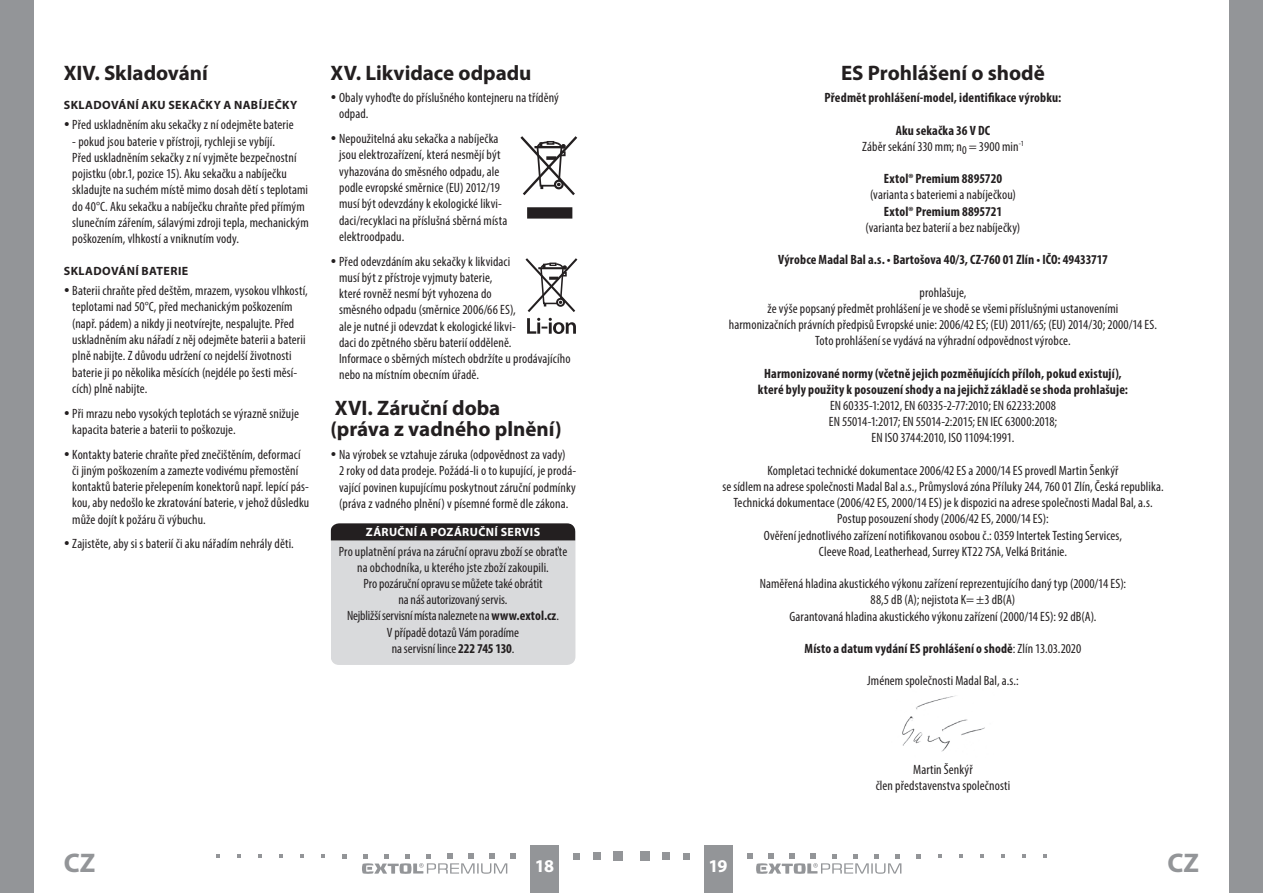
<style>
.page{position:relative;width:1263px;height:893px;background:#fff}
.page>*{position:absolute;margin:0;border:0;box-sizing:border-box;transform-origin:0 0}
.t1{font:700 27px "Myriad Pro";color:#939598}
.oddíl{font:700 21px/21px "Myriad Pro";letter-spacing:-.005em;color:#231f20}
.t2{font:700 18px "Myriad Pro";color:#fff}
.Normální{font:condensed 13.5px/16.2px "Myriad Pro";letter-spacing:.005em;color:#231f20}
.Normální-2{font:700 condensed 13.5px/16.2px "Myriad Pro";letter-spacing:.01em;color:#231f20;text-align:center}
.subtitulek{font:700 12px "Myriad Pro";letter-spacing:.03em;color:#231f20}
.t3{font:700 12px "Myriad Pro";letter-spacing:.03em;color:#fff}
.s1{font-weight:700}
.s2{font-weight:400}
</style>
<div class="page">
<div style="left:0;top:0;width:34px;height:893px;background:#939598"></div>
<div style="left:1229px;top:0;width:34px;height:893px;background:#939598"></div>
<div style="left:704px;top:844px;width:29px;height:49px;background:#939598"></div>
<div style="left:530px;top:844px;width:28px;height:49px;background:#939598"></div>
<div style="left:640px;top:851px;width:9px;height:10px;background:#939598"></div>
<div style="left:662px;top:852px;width:8px;height:8px;background:#939598"></div>
<div style="left:683px;top:853px;width:7px;height:6px;background:#939598"></div>
<svg style="left:916px;top:854px;width:5px;height:4px"></svg>
<svg style="left:938px;top:854px;width:4px;height:4px"></svg>
<svg style="left:959px;top:854px;width:4px;height:4px"></svg>
<svg style="left:980px;top:854px;width:4px;height:4px"></svg>
<svg style="left:1001px;top:854px;width:4px;height:4px"></svg>
<svg style="left:1022px;top:854px;width:4px;height:4px"></svg>
<svg style="left:1043px;top:854px;width:4px;height:4px"></svg>
<div style="left:614px;top:851px;width:9px;height:10px;background:#939598"></div>
<div style="left:593px;top:852px;width:8px;height:8px;background:#939598"></div>
<svg style="left:573px;top:853px;width:6px;height:6px"></svg>
<svg style="left:342px;top:854px;width:5px;height:4px"></svg>
<svg style="left:321px;top:854px;width:4px;height:4px"></svg>
<svg style="left:300px;top:854px;width:4px;height:4px"></svg>
<svg style="left:279px;top:854px;width:4px;height:4px"></svg>
<svg style="left:258px;top:854px;width:4px;height:4px"></svg>
<svg style="left:237px;top:854px;width:4px;height:4px"></svg>
<svg style="left:216px;top:854px;width:4px;height:4px"></svg>
<svg style="left:747px;top:853px;width:154px;height:21px"></svg>
<svg style="left:362px;top:853px;width:154px;height:21px"></svg>
<div style="left:331px;top:540px;width:244px;height:125px;background:#d9dadc"></div>
<div style="left:331px;top:523px;width:244px;height:17px;background:#231f20"></div>
<svg style="left:520px;top:136px;width:58px;height:60px"></svg>
<div style="left:527px;top:207px;width:45px;height:12px;background:#231f20"></div>
<svg style="left:525px;top:258px;width:53px;height:76px"></svg>
<img style="left:902px;top:695px;width:83px;height:57px">
<p class="oddíl" style="left:64px;top:61px;width:146px">XIV. Skladování</p>
<p class="subtitulek" style="left:64px;top:97px;width:235px">SKLADOVÁNÍ AKU SEKAČKY A NABÍJEČKY</p>
<p class="Normální" style="left:72px;top:117px;width:223px">Před uskladněním aku sekačky z ní odejměte baterie</p>
<p class="Normální" style="left:72px;top:133px;width:238px">- pokud jsou baterie v přístroji, rychleji se vybíjí.<br>Před uskladněním sekačky z ní vyjměte bezpečnostní pojistku (obr.1, pozice 15). Aku sekačku a nabíječku skladujte na suchém místě mimo dosah dětí s teplotami do 40°C. Aku sekačku a nabíječku chraňte před přímým slunečním zářením, sálavými zdroji tepla, mechanickým poškozením, vlhkostí a vniknutím vody.</p>
<p class="subtitulek" style="left:64px;top:263px;width:126px">SKLADOVÁNÍ BATERIE</p>
<p class="Normální" style="left:72px;top:282px;width:237px">Baterii chraňte před deštěm, mrazem, vysokou vlhkostí, teplotami nad 50°C, před mechanickým poškozením (např. pádem) a nikdy ji neotvírejte, nespalujte. Před uskladněním aku nářadí z něj odejměte baterii a baterii plně nabijte. Z důvodu udržení co nejdelší životnosti baterie ji po několika měsících (nejdéle po šesti měsí&shy;cích) plně nabijte.</p>
<p class="Normální" style="left:72px;top:405px;width:228px">Při mrazu nebo vysokých teplotách se výrazně snižuje kapacita baterie a baterii to poškozuje.</p>
<p class="Normální" style="left:72px;top:446px;width:239px">Kontakty baterie chraňte před znečištěním, deformací či jiným poškozením a zamezte vodivému přemostění kontaktů baterie přelepením konektorů např. lepící pás&shy;kou, aby nedošlo ke zkratování baterie, v jehož důsledku může dojít k požáru či výbuchu.</p>
<p class="Normální" style="left:72px;top:536px;width:223px">Zajistěte, aby si s baterií či aku nářadím nehrály děti.</p>
<p class="oddíl" style="left:331px;top:61px;width:202px">XV. Likvidace odpadu</p>
<p class="Normální" style="left:339px;top:89px;width:221px">Obaly vyhoďte do příslušného kontejneru na tříděný odpad.</p>
<p class="Normální" style="left:339px;top:130px;width:170px">Nepoužitelná aku sekačka a nabíječka jsou elektrozařízení, která nesmějí být vyhazována do směsného odpadu, ale podle evropské směrnice (EU) 2012/19 musí být odevzdány k ekologické likvi&shy;daci/recyklaci na příslušná sběrná místa elektroodpadu.</p>
<p class="Normální" style="left:339px;top:253px;width:233px">Před odevzdáním aku sekačky k likvidaci<br>musí být z přístroje vyjmuty baterie,<br>které rovněž nesmí být vyhozena do<br>směsného odpadu (směrnice 2006/66 ES),<br>ale je nutné ji odevzdat k ekologické likvi-<br>daci do zpětného sběru baterií odděleně.<br>Informace o sběrných místech obdržíte u prodávajícího nebo na místním obecním úřadě.</p>
<p class="oddíl" style="left:331px;top:397px;width:233px">XVI. Záruční doba<br>(práva z vadného plnění)</p>
<p class="Normální" style="left:339px;top:446px;width:239px">Na výrobek se vztahuje záruka (odpovědnost za vady)<br>2 roky od data prodeje. Požádá-li o to kupující, je prodá&shy;vající povinen kupujícímu poskytnout záruční podmínky (práva z vadného plnění) v písemné formě dle zákona.</p>
<p class="t3" style="left:366px;top:524px;width:176px">ZÁRUČNÍ A POZÁRUČNÍ SERVIS</p>
<p class="Normální" style="left:339px;top:543px;width:230px;text-align:center">Pro uplatnění práva na záruční opravu zboží se obraťte na obchodníka, u kterého jste zboží zakoupili.<br>Pro pozáruční opravu se můžete také obrátit<br>na náš autorizovaný servis.<br>Nejbližší servisní místa naleznete na <span class="s1">www.extol.cz</span>.<br>V případě dotazů Vám poradíme<br>na servisní lince <span class="s1">222 745 130</span>.</p>
<p class="oddíl" style="left:841px;top:61px;width:205px">ES Prohlášení o shodě</p>
<p class="Normální-2" style="left:824px;top:89px;width:238px">Předmět prohlášení-model, identifikace výrobku:</p>
<p class="Normální-2" style="left:896px;top:122px;width:96px">Aku sekačka 36 V DC</p>
<p class="Normální" style="left:862px;top:138px;width:163px">Záběr sekání 330 mm; n<sub>0</sub> = 3900 min<sup>-1</sup></p>
<p class="Normální" style="left:870px;top:170px;width:147px;text-align:center"><span class="s1">Extol® Premium 8895720 </span>(varianta s bateriemi a nabíječkou)</p>
<p class="Normální" style="left:866px;top:203px;width:156px;text-align:center"><span class="s1">Extol® Premium 8895721 </span>(varianta bez baterií a bez nabíječky)</p>
<p class="Normální-2" style="left:778px;top:251px;width:331px">Výrobce Madal Bal a.s. • Bartošova 40/3, CZ-760 01 Zlín • IČO: 49433717</p>
<p class="Normální" style="left:729px;top:284px;width:430px;text-align:center">prohlašuje,<br>že výše popsaný předmět prohlášení je ve shodě se všemi příslušnými ustanoveními<br>harmonizačních právních předpisů Evropské unie: 2006/42 ES; (EU) 2011/65; (EU) 2014/30; 2000/14 ES.<br>Toto prohlášení se vydává na výhradní odpovědnost výrobce.</p>
<p class="Normální-2" style="left:758px;top:365px;width:372px">Harmonizované normy (včetně jejich pozměňujících příloh, pokud existují), které byly použity k posouzení shody a na jejichž základě se shoda prohlašuje:</p>
<p class="Normální" style="left:830px;top:397px;width:227px">EN 60335-1:2012, EN 60335-2-77:2010; EN 62233:2008</p>
<p class="Normální" style="left:829px;top:413px;width:230px">EN 55014-1:2017; EN 55014-2:2015; EN IEC 63000:2018;</p>
<p class="Normální" style="left:871px;top:430px;width:144px">EN ISO 3744:2010, ISO 11094:1991.</p>
<p class="Normální" style="left:722px;top:462px;width:443px;text-align:center">Kompletaci technické dokumentace 2006/42 ES a 2000/14 ES provedl Martin Šenkýř<br>se sídlem na adrese společnosti Madal Bal a.s., Průmyslová zóna Příluky 244, 760 01 Zlín, Česká republika.<br>Technická dokumentace (2006/42 ES, 2000/14 ES) je k dispozici na adrese společnosti Madal Bal, a.s.</p>
<p class="Normální" style="left:764px;top:511px;width:360px;text-align:center">Postup posouzení shody (2006/42 ES, 2000/14 ES):<br>Ověření jednotlivého zařízení notifikovanou osobou č.: 0359 Intertek Testing Services,<br>Cleeve Road, Leatherhead, Surrey KT22 7SA, Velká Británie.</p>
<p class="Normální" style="left:760px;top:575px;width:368px">Naměřená hladina akustického výkonu zařízení reprezentujícího daný typ (2000/14 ES):</p>
<p class="Normální" style="left:871px;top:592px;width:146px">88,5 dB (A); nejistota K= ±3 dB(A)</p>
<p class="Normální" style="left:789px;top:608px;width:308px">Garantovaná hladina akustického výkonu zařízení (2000/14 ES): 92 dB(A).</p>
<p class="Normální-2" style="left:805px;top:640px;width:278px">Místo a datum vydání ES prohlášení o shodě<span class="s2">: Zlín 13.03.2020</span></p>
<p class="Normální" style="left:867px;top:673px;width:153px">Jménem společnosti Madal Bal, a.s.:</p>
<p class="Normální" style="left:876px;top:761px;width:136px;text-align:center">Martin Šenkýř<br>člen představenstva společnosti</p>
<h1 class="t1" style="left:64px;top:845px;width:33px">CZ</h1>
<h3 class="t2" style="left:535px;top:855px;width:21px">18</h3>
<h3 class="t2" style="left:709px;top:855px;width:21px">19</h3>
<h1 class="t1" style="left:1167px;top:845px;width:33px">CZ</h1>
</div>
